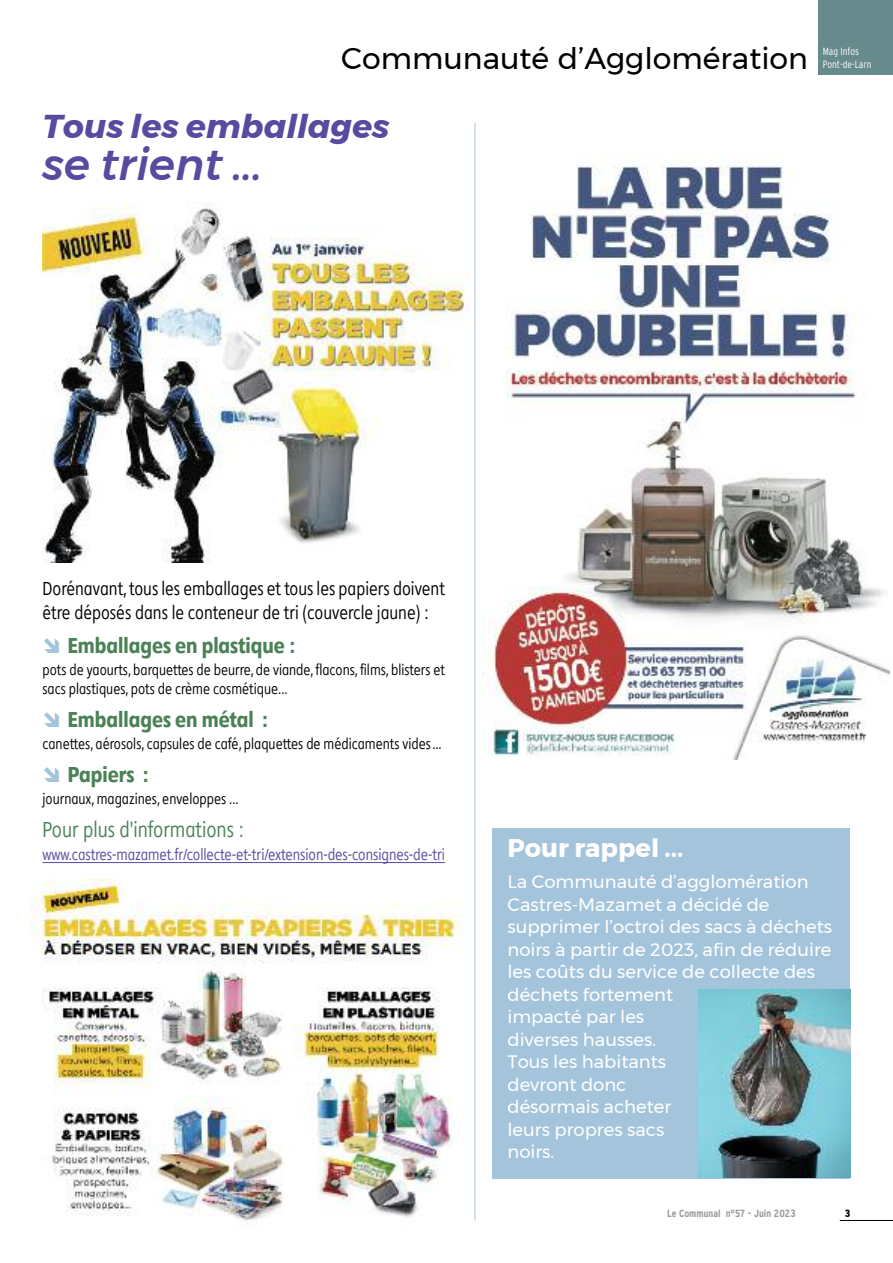
<style>
.page{position:relative;width:893px;height:1263px;background:#fff}
.page>*{position:absolute;margin:0;border:0;box-sizing:border-box;transform-origin:0 0}
.t1{font:italic 500 43.5px "Montserrat";color:#584a9f}
.t2{font:italic 700 33px "Montserrat";color:#584a9f}
.t3{font:30px "Montserrat";color:#000}
.t4{font:700 25.5px "Montserrat";color:#fff}
.t5{font:500 22.5px "Diamanti Condensed EF";color:#4a8256}
.t6{font:100 22.5px "Diamanti Condensed EF";color:#4a8256}
.t7{font:100 19.5px/23.5px "Diamanti Condensed EF";color:#000}
.t8{font:18px/22.5px "Montserrat";color:#fff}
.t9{font:100 16.5px "Diamanti Condensed EF";letter-spacing:-.005em;color:#584a9f}
.t10{font:100 15.75px/19px "Diamanti Condensed EF";color:#000}
.t11{font:700 condensed 10.5px "Interstate";color:#999}
.t12{font:300 condensed 10.5px "Interstate";color:#fff}
.t13{font:900 condensed 10.5px "Interstate";color:#000}
</style>
<div class="page">
<div style="left:819px;top:0;width:74px;height:74px;background:#678a8d"></div>
<hr style="left:43px;top:862px;width:402px;height:1px;background:#584a9f">
<div style="left:492px;top:828px;width:358px;height:351px;background:#a4c4dc"></div>
<hr style="left:840px;top:1220px;width:53px;height:1px;background:#000">
<img style="left:43px;top:203px;width:427px;height:359px">
<img style="left:31px;top:880px;width:431px;height:346px">
<img style="left:482px;top:155px;width:408px;height:605px">
<img style="left:698px;top:990px;width:152px;height:187px">
<hr style="left:475px;top:123px;width:1px;height:1097px;background:#a4c4dc">
<h3 class="t3" style="left:341px;top:40px;width:468px">Communauté d’Agglomération</h3>
<h2 class="t2" style="left:43px;top:106px;width:349px">Tous les emballages</h2>
<h1 class="t1" style="left:43px;top:138px;width:221px">se trient ...</h1>
<p class="t12" style="left:823px;top:47px;width:38px">Mag Infos</p>
<p class="t12" style="left:823px;top:61px;width:50px">Pont-de-Larn</p>
<p class="t7" style="left:43px;top:578px;width:404px">Dorénavant,tous les emballages et tous les papiers doivent être déposés dans le conteneur de tri (couvercle jaune) :</p>
<p class="t5" style="left:68px;top:637px;width:229px">Emballages en plastique :</p>
<p class="t10" style="left:43px;top:662px;width:404px">pots de yaourts, barquettes de beurre, de viande, flacons, films, blisters et sacs plastiques, pots de crème cosmétique...</p>
<p class="t5" style="left:68px;top:711px;width:201px">Emballages en métal :</p>
<p class="t10" style="left:43px;top:736px;width:401px">canettes, aérosols,capsules de café, plaquettes de médicaments vides...</p>
<p class="t5" style="left:68px;top:766px;width:82px">Papiers :</p>
<p class="t10" style="left:43px;top:791px;width:198px">journaux,magazines, enveloppes ...</p>
<p class="t6" style="left:43px;top:820px;width:202px">Pour plus d'informations :</p>
<p class="t9" style="left:43px;top:847px;width:404px">www.castres-mazamet.fr/collecte-et-tri/extension-des-consignes-de-tri</p>
<h3 class="t4" style="left:507px;top:833px;width:177px">Pour rappel ...</h3>
<p class="t8" style="left:507px;top:871px;width:326px">La Communauté d’agglomération<br>Castres-Mazamet a décidé de supprimer l’octroi des sacs à déchets noirs à partir de 2023, afin de réduire les coûts du service de collecte des déchets fortement<br>impacté par les<br>diverses hausses.<br>Tous les habitants<br>devront donc<br>désormais acheter<br>leurs propres sacs<br>noirs.</p>
<p class="t11" style="left:667px;top:1209px;width:130px">Le Communal n°57 - Juin 2023</p>
<p class="t13" style="left:845px;top:1209px;width:7px">3</p>
</div>
